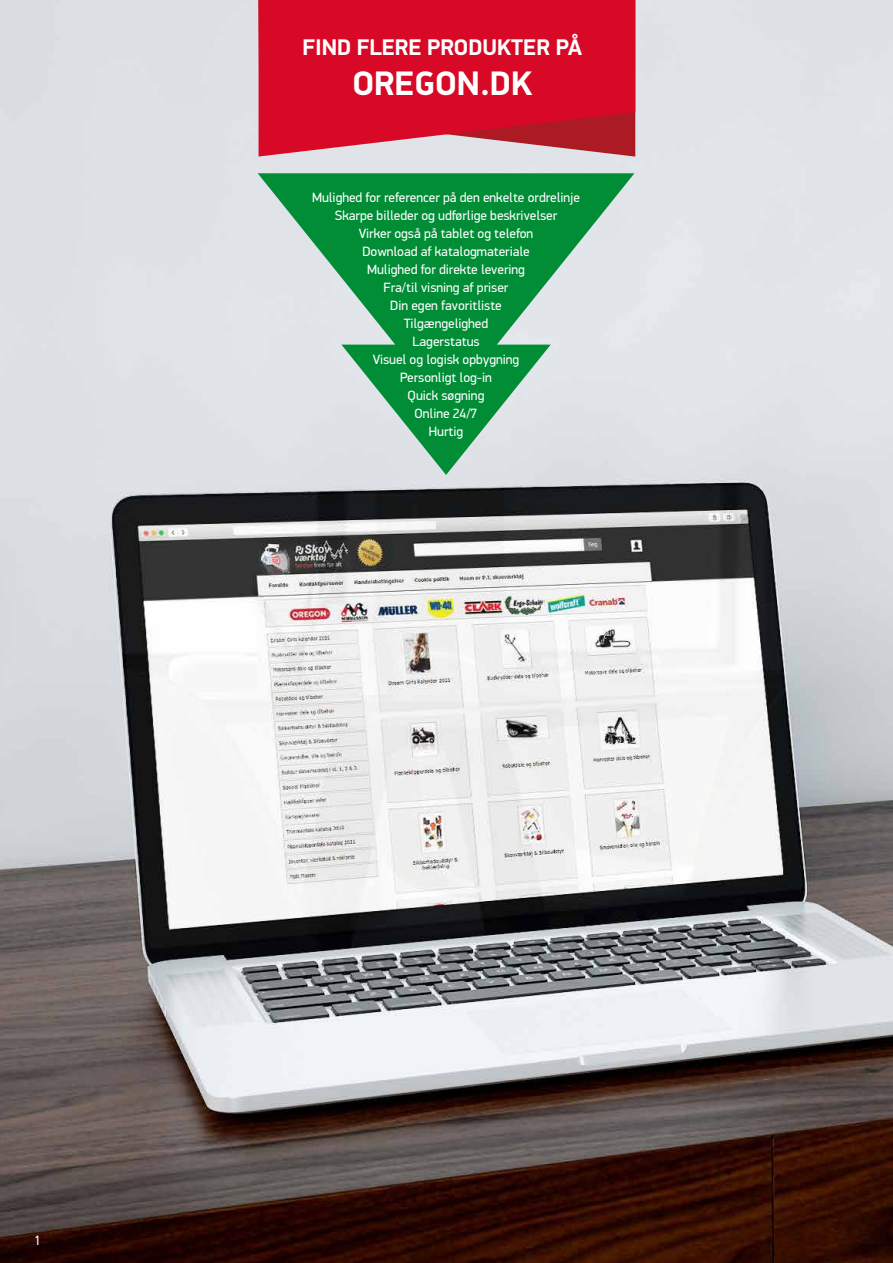
<style>
.page{position:relative;width:893px;height:1263px;background:#fff}
.page>*{position:absolute;margin:0;border:0;box-sizing:border-box;transform-origin:0 0}
.t1{font:700 34.05px "PF Din Display Pro";color:#fff}
.t2{font:700 22.8px "PF Din Display Pro";color:#fff}
.t3{font:13.5px/18px "PF Din Display Pro";color:#fff;text-align:center}
</style>
<div class="page">
<img style="left:0;top:0;width:893px;height:1263px">
<svg style="left:259px;top:0;width:376px;height:157px;background:#d41a34"></svg>
<svg style="left:258px;top:173px;width:376px;height:302px;background:#73b992"></svg>
<h2 class="t2" style="left:303px;top:33px;width:281px">FIND FLERE PRODUKTER PÅ</h2>
<h1 class="t1" style="left:352px;top:63px;width:181px">OREGON.DK</h1>
<p class="t3" style="left:312px;top:188px;width:270px">Mulighed for referencer på den enkelte ordrelinje<br>Skarpe billeder og udførlige beskrivelser<br>Virker også på tablet og telefon<br>Download af katalogmateriale<br>Mulighed for direkte levering<br>Fra/til visning af priser<br>Din egen favoritliste<br>Tilgængelighed<br>Lagerstatus<br>Visuel og logisk opbygning<br>Personligt log-in<br>Quick søgning<br>Online 24/7<br>Hurtig</p>
<p class="t3" style="left:34px;top:1231px;width:8px">1</p>
</div>
